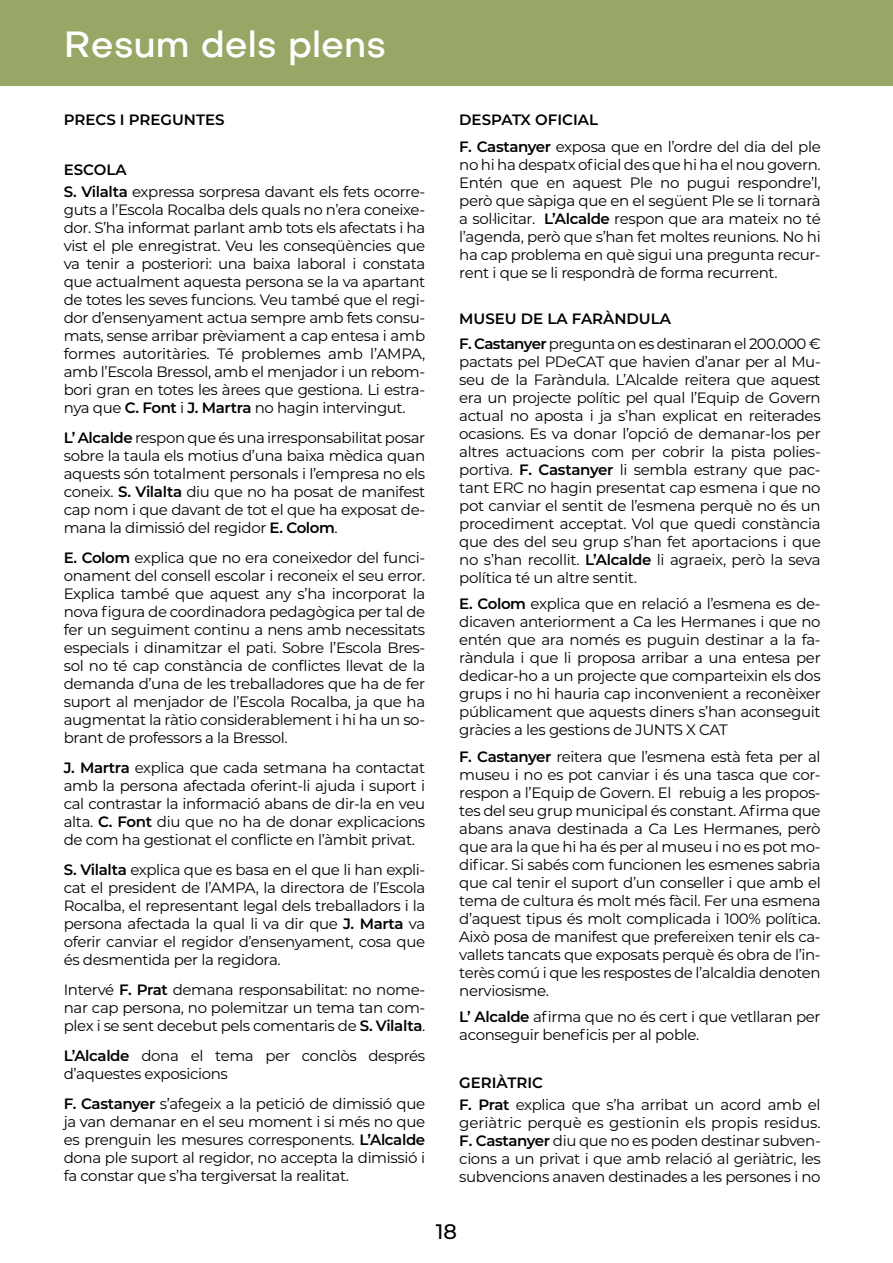
<style>
.page{position:relative;width:893px;height:1263px;background:#fff}
.page>*{position:absolute;margin:0;border:0;box-sizing:border-box;transform-origin:0 0}
.t1{font:500 36px "Objectivity";color:#fff}
.t2{font:500 21px "Montserrat";color:#000}
.t3{font:15px/18px "Montserrat";letter-spacing:-.025em;color:#000;text-align:justify}
.t4{font:600 15px "Montserrat";color:#000}
.s1{font-weight:600}
</style>
<div class="page">
<div style="left:0;top:0;width:893px;height:85px;background:#98a766"></div>
<h1 class="t1" style="left:64px;top:20px;width:324px">Resum dels plens</h1>
<p class="t4" style="left:64px;top:109px;width:162px">PRECS I PREGUNTES</p>
<p class="t3" style="left:64px;top:158px;width:363px;line-height:22.2px"><span class="s1">ESCOLA<br>S. Vilalta</span> expressa sorpresa davant els fets ocorre-</p>
<p class="t3" style="left:64px;top:200px;width:363px">guts a l’Escola Rocalba dels quals no n’era coneixe&shy;dor. S’ha informat parlant amb tots els afectats i ha vist el ple enregistrat. Veu les conseqüències que va tenir a posteriori: una baixa laboral i constata que actualment aquesta persona se la va apartant de totes les seves funcions. Veu també que el regi&shy;dor d’ensenyament actua sempre amb fets consu&shy;mats, sense arribar prèviament a cap entesa i amb formes autoritàries. Té problemes amb l’AMPA, amb l’Escola Bressol, amb el menjador i un rebom&shy;bori gran en totes les àrees que gestiona. Li estra&shy;nya que <span class="s1">C. Font</span> i <span class="s1">J. Martra</span> no hagin intervingut.</p>
<p class="t3" style="left:64px;top:428px;width:363px"><span class="s1">L’ Alcalde</span> respon que és una irresponsabilitat posar sobre la taula els motius d’una baixa mèdica quan aquests són totalment personals i l’empresa no els coneix. <span class="s1">S. Vilalta</span> diu que no ha posat de manifest cap nom i que davant de tot el que ha exposat de&shy;mana la dimissió del regidor <span class="s1">E. Colom</span>.</p>
<p class="t3" style="left:64px;top:548px;width:363px"><span class="s1">E. Colom</span> explica que no era coneixedor del funci&shy;onament del consell escolar i reconeix el seu error.<br>Explica també que aquest any s’ha incorporat la nova figura de coordinadora pedagògica per tal de fer un seguiment continu a nens amb necessitats especials i dinamitzar el pati. Sobre l’Escola Bres&shy;sol no té cap constància de conflictes llevat de la demanda d’una de les treballadores que ha de fer suport al menjador de l’Escola Rocalba, ja que ha augmentat la ràtio considerablement i hi ha un so&shy;brant de professors a la Bressol.</p>
<p class="t3" style="left:64px;top:758px;width:363px"><span class="s1">J. Martra</span> explica que cada setmana ha contactat amb la persona afectada oferint-li ajuda i suport i cal contrastar la informació abans de dir-la en veu alta. <span class="s1">C. Font</span> diu que no ha de donar explicacions de com ha gestionat el conflicte en l’àmbit privat.</p>
<p class="t3" style="left:64px;top:860px;width:363px"><span class="s1">S. Vilalta</span> explica que es basa en el que li han expli&shy;cat el president de l’AMPA, la directora de l’Escola Rocalba, el representant legal dels treballadors i la persona afectada la qual li va dir que <span class="s1">J. Marta</span> va oferir canviar el regidor d’ensenyament, cosa que és desmentida per la regidora.</p>
<p class="t3" style="left:64px;top:980px;width:363px">Intervé <span class="s1">F. Prat</span> demana responsabilitat: no nome&shy;nar cap persona, no polemitzar un tema tan com&shy;plex i se sent decebut pels comentaris de <span class="s1">S. Vilalta</span>.</p>
<p class="t3" style="left:64px;top:1046px;width:363px"><span class="s1">L’Alcalde</span> dona el tema per conclòs després d’aquestes exposicions</p>
<p class="t3" style="left:64px;top:1094px;width:363px"><span class="s1">F. Castanyer</span> s’afegeix a la petició de dimissió que ja van demanar en el seu moment i si més no que es prenguin les mesures corresponents. <span class="s1">L’Alcalde </span>dona ple suport al regidor, no accepta la dimissió i fa constar que s’ha tergiversat la realitat.</p>
<p class="t3" style="left:459px;top:106px;width:363px;line-height:26.5px"><span class="s1">DESPATX OFICIAL<br>F. Castanyer</span> exposa que en l’ordre del dia del ple</p>
<p class="t3" style="left:459px;top:155px;width:363px">no hi ha despatx oficial des que hi ha el nou govern.<br>Entén que en aquest Ple no pugui respondre’l, però que sàpiga que en el següent Ple se li tornarà a sol·licitar. <span class="s1">L’Alcalde</span> respon que ara mateix no té l’agenda, però que s’han fet moltes reunions. No hi ha cap problema en què sigui una pregunta recur&shy;rent i que se li respondrà de forma recurrent.</p>
<p class="t3" style="left:459px;top:306px;width:363px;line-height:24.3px"><span class="s1">MUSEU DE LA FARÀNDULA<br>F. Castanyer</span> pregunta on es destinaran el 200.000 €</p>
<p class="t3" style="left:459px;top:352px;width:363px">pactats pel PDeCAT que havien d’anar per al Mu&shy;seu de la Faràndula. L’Alcalde reitera que aquest era un projecte polític pel qual l’Equip de Govern actual no aposta i ja s’han explicat en reiterades ocasions. Es va donar l’opció de demanar-los per altres actuacions com per cobrir la pista polies&shy;portiva. <span class="s1">F. Castanyer</span> li sembla estrany que pac&shy;tant ERC no hagin presentat cap esmena i que no pot canviar el sentit de l’esmena perquè no és un procediment acceptat. Vol que quedi constància que des del seu grup s’han fet aportacions i que no s’han recollit. <span class="s1">L’Alcalde</span> li agraeix, però la seva política té un altre sentit.</p>
<p class="t3" style="left:459px;top:594px;width:363px"><span class="s1">E. Colom</span> explica que en relació a l’esmena es de&shy;dicaven anteriorment a Ca les Hermanes i que no entén que ara només es puguin destinar a la fa&shy;ràndula i que li proposa arribar a una entesa per dedicar-ho a un projecte que comparteixin els dos grups i no hi hauria cap inconvenient a reconèixer públicament que aquests diners s’han aconseguit gràcies a les gestions de JUNTS X CAT</p>
<p class="t3" style="left:459px;top:747px;width:363px"><span class="s1">F. Castanyer</span> reitera que l’esmena està feta per al museu i no es pot canviar i és una tasca que cor&shy;respon a l’Equip de Govern. El rebuig a les propos&shy;tes del seu grup municipal és constant. Afirma que abans anava destinada a Ca Les Hermanes, però que ara la que hi ha és per al museu i no es pot mo&shy;dificar. Si sabés com funcionen les esmenes sabria que cal tenir el suport d’un conseller i que amb el tema de cultura és molt més fàcil. Fer una esmena d’aquest tipus és molt complicada i 100% política.<br>Això posa de manifest que prefereixen tenir els ca&shy;vallets tancats que exposats perquè és obra de l’in&shy;terès comú i que les respostes de l’alcaldia denoten nerviosisme.</p>
<p class="t3" style="left:459px;top:1007px;width:363px"><span class="s1">L’ Alcalde</span> afirma que no és cert i que vetllaran per aconseguir beneficis per al poble.</p>
<p class="t3" style="left:459px;top:1071px;width:363px;line-height:22.2px"><span class="s1">GERIÀTRIC<br>F. Prat</span> explica que s’ha arribat un acord amb el</p>
<p class="t3" style="left:459px;top:1113px;width:363px">geriàtric perquè es gestionin els propis residus.<br><span class="s1">F. Castanyer</span> diu que no es poden destinar subven&shy;cions a un privat i que amb relació al geriàtric, les subvencions anaven destinades a les persones i no</p>
<h2 class="t2" style="left:436px;top:1216px;width:23px">18</h2>
</div>
